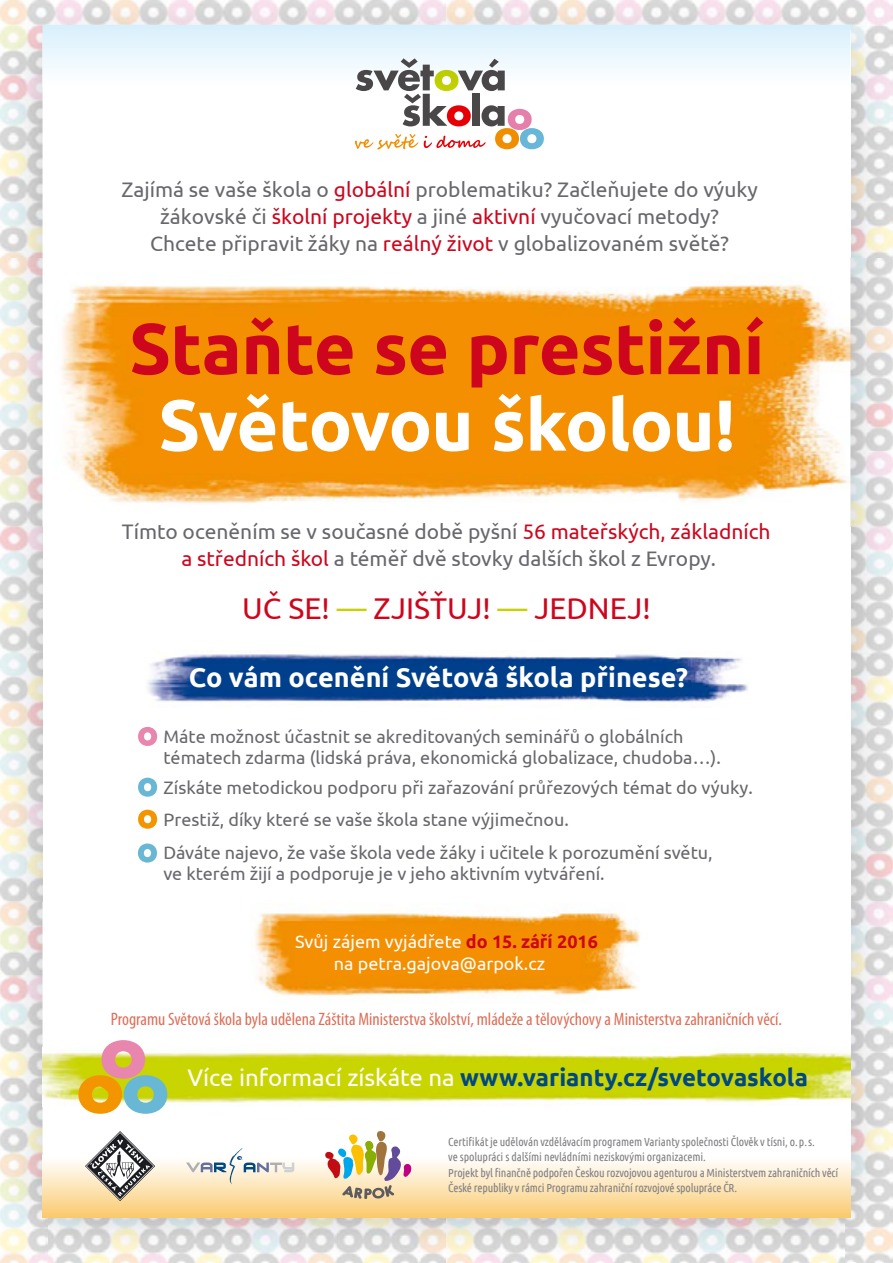
<style>
.page{position:relative;width:893px;height:1263px;background:#fff}
.page>*{position:absolute;margin:0;border:0;box-sizing:border-box;transform-origin:0 0}
.t1{font:700 72px "Ubuntu";letter-spacing:-.01em;color:#cd061e}
.t2{font:700 72px "Ubuntu";letter-spacing:-.015em;color:#fff}
.t3{font:30px "Ubuntu";color:#cd061e}
.t4{font:700 27px "Ubuntu";color:#fff}
.t5{font:700 24px "Ubuntu";color:#004882}
.t6{font:21px/27px "Ubuntu";color:#68676c;text-align:center}
.t7{font:18px/33.9px "Ubuntu";color:#68676c}
.t8{font:condensed 18px "Myriad Pro";color:#dc6f58}
.t9{font:18px/21.6px "Ubuntu";color:#fff}
.t10{font:11.7px/14.1px "Ubuntu Condensed";letter-spacing:-.02em;color:#818084}
.s1{color:#cd061e}
.s2{color:#c9d200}
.s3{font-weight:700;color:#cd061e}
.s4{font-weight:400;color:#fff}
</style>
<div class="page">
<img style="left:0;top:1262px;width:893px;height:1px">
<img style="left:0;top:0;width:893px;height:259px">
<img style="left:0;top:527px;width:43px;height:374px">
<img style="left:850px;top:259px;width:43px;height:642px">
<img style="left:0;top:901px;width:49px;height:361px">
<img style="left:49px;top:1218px;width:794px;height:44px">
<img style="left:843px;top:901px;width:50px;height:361px">
<div style="left:43px;top:30px;width:807px;height:1178px;background:#fff"></div>
<img style="left:42px;top:1047px;width:808px;height:59px">
<div style="left:43px;top:1156px;width:807px;height:62px;background:linear-gradient(to bottom,#fff,#facb6f)"></div>
<svg style="left:43px;top:25px;width:807px;height:44px"></svg>
<img style="left:147px;top:654px;width:601px;height:48px">
<svg style="left:78px;top:1040px;width:89px;height:74px"></svg>
<svg style="left:355px;top:58px;width:189px;height:91px"></svg>
<svg style="left:138px;top:810px;width:19px;height:19px"></svg>
<svg style="left:138px;top:843px;width:19px;height:19px"></svg>
<svg style="left:138px;top:727px;width:19px;height:19px"></svg>
<svg style="left:138px;top:778px;width:19px;height:19px"></svg>
<img style="left:0;top:259px;width:850px;height:268px">
<img style="left:149px;top:259px;width:239px;height:5px">
<img style="left:397px;top:259px;width:59px;height:4px">
<img style="left:509px;top:259px;width:236px;height:4px">
<img style="left:254px;top:912px;width:386px;height:84px">
<svg style="left:85px;top:1131px;width:70px;height:70px"></svg>
<svg style="left:186px;top:1148px;width:108px;height:36px"></svg>
<svg style="left:325px;top:1131px;width:86px;height:68px"></svg>
<p class="t6" style="left:121px;top:176px;width:638px">Zajímá se vaše škola o <span class="s1">globální</span> problematiku? Začleňujete do výuky žákovské či <span class="s1">školní projekty</span> a jiné <span class="s1">aktivní</span> vyučovací metody?<br>Chcete připravit žáky na <span class="s1">reálný život</span> v globalizovaném světě?</p>
<h1 class="t1" style="left:129px;top:305px;width:637px">Staňte se prestižní</h1>
<h1 class="t2" style="left:158px;top:381px;width:578px">Světovou školou!</h1>
<p class="t6" style="left:122px;top:517px;width:650px">Tímto oceněním se v současné době pyšní <span class="s1">56 mateřských, základních a středních škol</span> a téměř dvě stovky dalších škol z Evropy.</p>
<h2 class="t3" style="left:242px;top:590px;width:410px">UČ SE! <span class="s2">—</span> ZJIŠŤUJ! <span class="s2">—</span> JEDNEJ!</h2>
<h3 class="t4" style="left:189px;top:661px;width:501px">Co vám ocenění Světová škola přinese?</h3>
<p class="t7" style="left:164px;top:725px;width:559px;line-height:21px">Máte možnost účastnit se akreditovaných seminářů o globálních tématech zdarma (lidská práva, ekonomická globalizace, chudoba…).</p>
<p class="t7" style="left:164px;top:770px;width:591px">Získáte metodickou podporu při zařazování průřezových témat do výuky.</p>
<p class="t7" style="left:163px;top:802px;width:551px">Prestiž, díky které se vaše škola stane výjimečnou.<br>Dáváte najevo, že vaše škola vede žáky i učitele k porozumění světu,</p>
<p class="t7" style="left:163px;top:856px;width:443px">ve kterém žijí a podporuje je v jeho aktivním vytváření.</p>
<p class="t9" style="left:334px;top:930px;width:266px;text-indent:-39px">Svůj zájem vyjádřete <span class="s3">do 15. září 2016 </span>na petra.gajova@arpok.cz</p>
<p class="t8" style="left:111px;top:1009px;width:673px">Programu Světová škola byla udělena Záštita Ministerstva školství, mládeže a tělovýchovy a Ministerstva zahraničních věcí.</p>
<h3 class="t5" style="left:187px;top:1063px;width:622px"><span class="s4">Více informací získáte na</span> www.varianty.cz/svetovaskola</h3>
<p class="t10" style="left:448px;top:1135px;width:368px">Certifikát je udělován vzdělávacím programem Varianty společnosti Člověk v tísni, o.p.s.</p>
<p class="t10" style="left:448px;top:1166px;width:392px">Projekt byl finančně podpořen Českou rozvojovou agenturou a Ministerstvem zahraničních věcí<br>České republiky v rámci Programu zahraniční rozvojové spolupráce ČR.</p>
<p class="t10" style="left:448px;top:1149px;width:259px">ve spolupráci s dalšími nevládními neziskovými organizacemi.</p>
</div>
